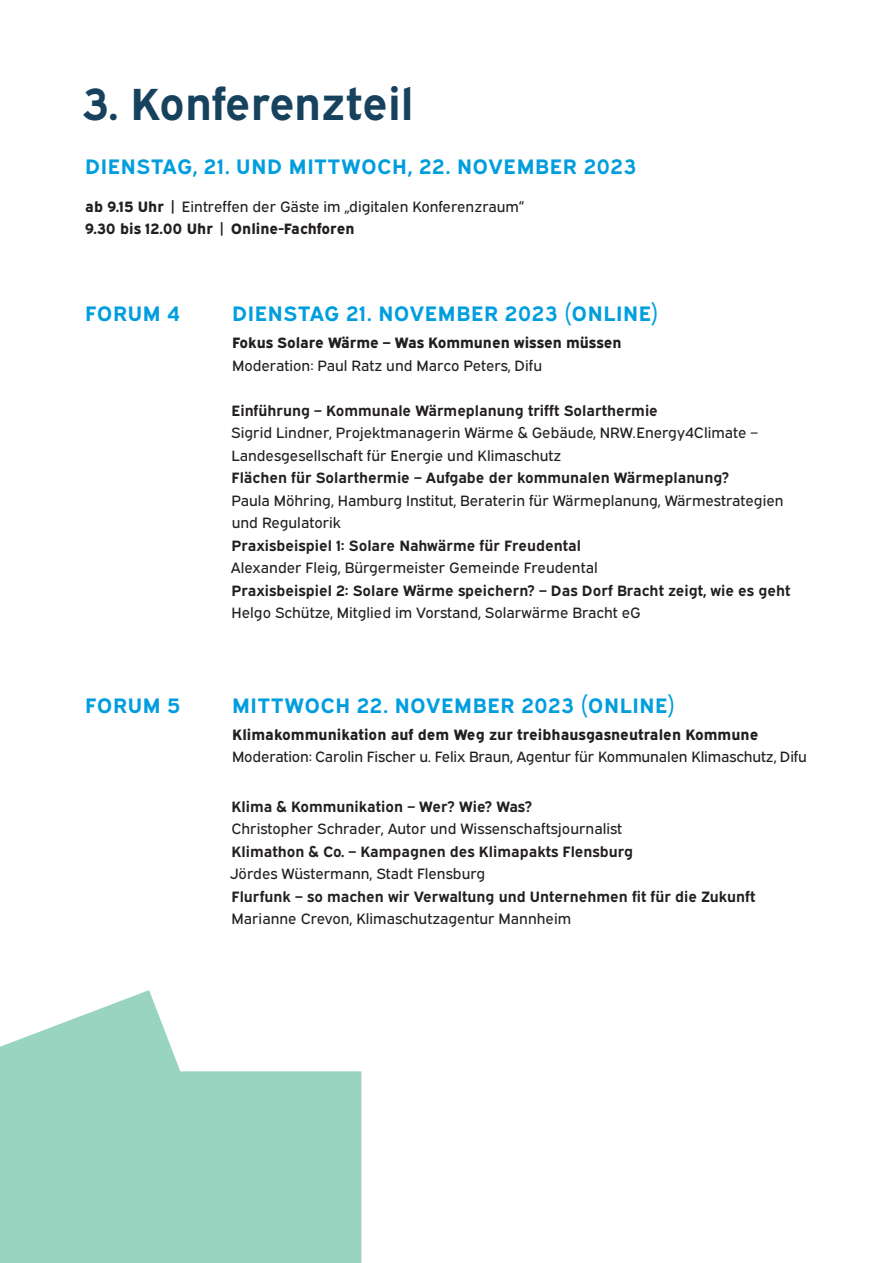
<style>
.page{position:relative;width:893px;height:1263px;background:#fff}
.page>*{position:absolute;margin:0;border:0;box-sizing:border-box;transform-origin:0 0}
.t1{font:700 45px "Expressway Rg";color:#16425e}
.t2{font:700 21px "Expressway Rg";letter-spacing:.03em;color:#009ede}
.t3{font:15px/22.5px "Expressway Rg";color:#231f20}
.t4{font:700 15px "Expressway Rg";color:#231f20}
.t5{font:15px "Expressway Xb";color:#231f20}
.s1{font-family:"Expressway Xb"}
</style>
<div class="page">
<svg style="left:0;top:990px;width:361px;height:273px;fill:#98d4c0"></svg>
<h1 class="t1" style="left:82px;top:69px;width:334px">3. Konferenzteil</h1>
<h2 class="t2" style="left:85px;top:150px;width:552px">DIENSTAG, 21. UND MITTWOCH, 22. NOVEMBER 2023</h2>
<p class="t3" style="left:85px;top:194px;width:440px"><span class="s1">ab 9.15 Uhr |</span> Eintreffen der Gäste im „digitalen Konferenzraum“</p>
<p class="t5" style="left:85px;top:217px;width:271px">9.30 bis 12.00 Uhr | Online-Fachforen</p>
<h2 class="t2" style="left:85px;top:297px;width:96px">FORUM 4</h2>
<h2 class="t2" style="left:232px;top:297px;width:428px">DIENSTAG 21. NOVEMBER 2023 (ONLINE)</h2>
<p class="t5" style="left:232px;top:331px;width:391px">Fokus Solare Wärme – Was Kommunen wissen müssen</p>
<p class="t3" style="left:232px;top:353px;width:311px">Moderation: Paul Ratz und Marco Peters, Difu</p>
<p class="t4" style="left:232px;top:399px;width:428px">Einführung – Kommunale Wärmeplanung trifft Solarthermie</p>
<p class="t3" style="left:231px;top:420px;width:528px">Sigrid Lindner, Projektmanagerin Wärme &amp; Gebäude, NRW.Energy4Climate –<br>Landesgesellschaft für Energie und Klimaschutz</p>
<p class="t4" style="left:232px;top:466px;width:499px">Flächen für Solarthermie – Aufgabe der kommunalen Wärmeplanung?</p>
<p class="t3" style="left:232px;top:488px;width:553px">Paula Möhring, Hamburg Institut, Beraterin für Wärmeplanung, Wärmestrategien und Regulatorik</p>
<p class="t4" style="left:232px;top:534px;width:351px">Praxisbeispiel 1: Solare Nahwärme für Freudental</p>
<p class="t3" style="left:231px;top:555px;width:369px">Alexander Fleig, Bürgermeister Gemeinde Freudental</p>
<p class="t4" style="left:232px;top:579px;width:560px">Praxisbeispiel 2: Solare Wärme speichern? – Das Dorf Bracht zeigt, wie es geht</p>
<p class="t3" style="left:232px;top:600px;width:411px">Helgo Schütze, Mitglied im Vorstand, Solarwärme Bracht eG</p>
<h2 class="t2" style="left:85px;top:689px;width:97px">FORUM 5</h2>
<h2 class="t2" style="left:232px;top:689px;width:445px">MITTWOCH 22. NOVEMBER 2023 (ONLINE)</h2>
<p class="t5" style="left:232px;top:722px;width:528px">Klimakommunikation auf dem Weg zur treibhausgasneutralen Kommune</p>
<p class="t3" style="left:232px;top:744px;width:576px">Moderation: Carolin Fischer u. Felix Braun, Agentur für Kommunalen Klimaschutz, Difu</p>
<p class="t4" style="left:232px;top:795px;width:302px">Klima &amp; Kommunikation – Wer? Wie? Was?</p>
<p class="t3" style="left:231px;top:816px;width:392px">Christopher Schrader, Autor und Wissenschaftsjournalist</p>
<p class="t4" style="left:232px;top:840px;width:403px">Klimathon &amp; Co. – Kampagnen des Klimapakts Flensburg</p>
<p class="t3" style="left:230px;top:861px;width:257px">Jördes Wüstermann, Stadt Flensburg</p>
<p class="t4" style="left:232px;top:885px;width:525px">Flurfunk – so machen wir Verwaltung und Unternehmen fit für die Zukunft</p>
<p class="t3" style="left:232px;top:906px;width:341px">Marianne Crevon, Klimaschutzagentur Mannheim</p>
</div>
